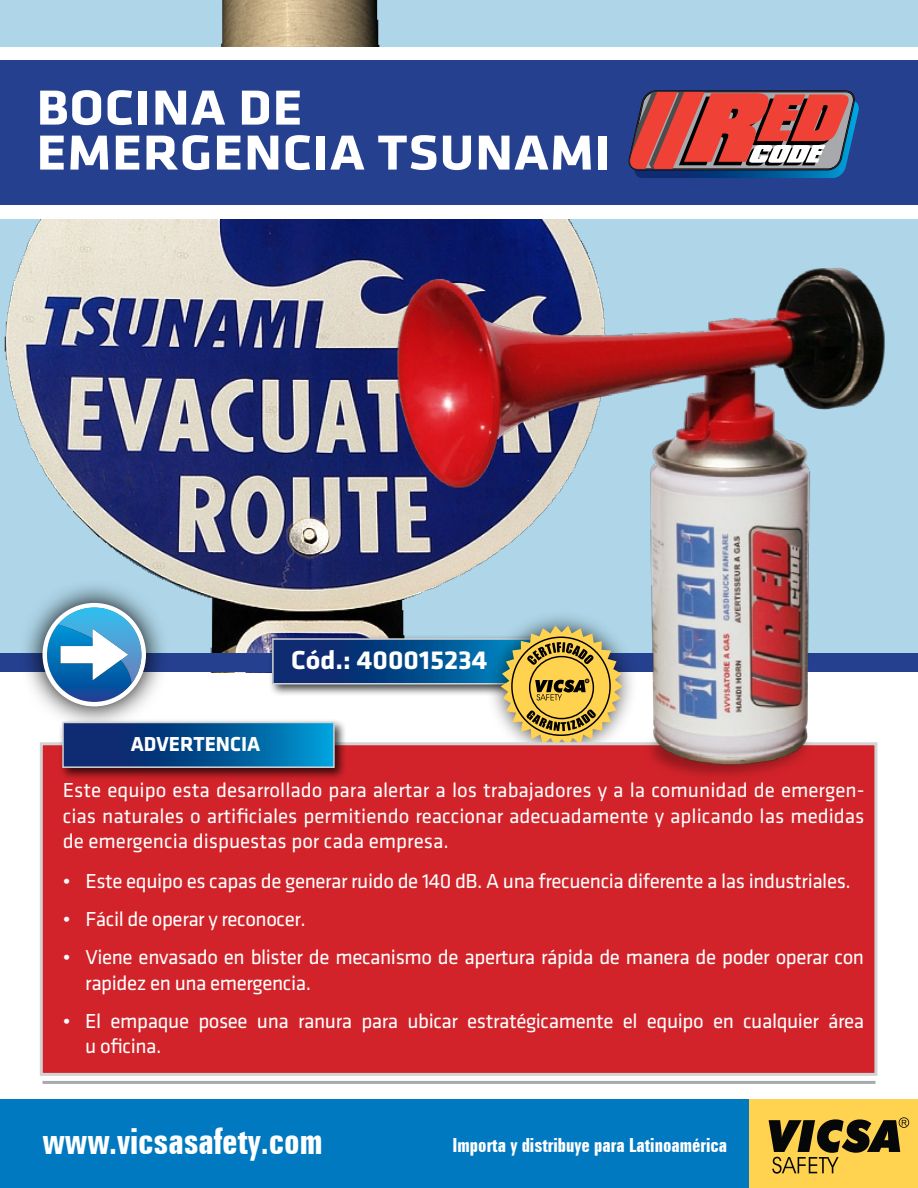
<style>
.page{position:relative;width:918px;height:1188px;background:#fff}
.page>*{position:absolute;margin:0;border:0;box-sizing:border-box;transform-origin:0 0}
.t1{font:700 51px/45px "Klavika";letter-spacing:.015em;color:#fff;scale:1.1 1}
.t2{font:700 extra-condensed 36px "Zurich BT";color:#fff}
.t3{font:700 27px "Klavika";color:#fff;scale:1.04 1}
.t4{font:21px/25.5px "Klavika";letter-spacing:-.02em;color:#fff}
.t5{font:700 21px "Klavika";color:#fff}
.t6{font:700 extra-condensed 19.5px "Zurich BT";color:#fff}
</style>
<div class="page">
<hr style="left:43px;top:1081px;width:832px;height:3px;background:#a7a9ac">
<div style="left:0;top:1099px;width:918px;height:89px;background:#0079c1"></div>
<div style="left:750px;top:1099px;width:168px;height:89px;background:#ffd24f"></div>
<svg style="left:769px;top:1117px;width:140px;height:57px"></svg>
<div style="left:0;top:0;width:918px;height:663px;background:#aed6e8"></div>
<img style="left:0;top:0;width:614px;height:672px">
<div style="left:0;top:47px;width:918px;height:171px;background:#fff"></div>
<div style="left:0;top:653px;width:918px;height:18px;background:#25408f"></div>
<div style="left:0;top:60px;width:918px;height:145px;background:#25408f"></div>
<svg style="left:17px;top:578px;width:161px;height:140px"></svg>
<svg style="left:43px;top:603px;width:103px;height:103px"></svg>
<div style="left:268px;top:634px;width:296px;height:69px;background:#000;opacity:.75"></div>
<div style="left:273px;top:639px;width:271px;height:45px;background:linear-gradient(to bottom,#0b2f74,#0b2f74)"></div>
<div style="left:272px;top:638px;width:273px;height:47px;border:2px solid #d1d3d4"></div>
<div style="left:40px;top:742px;width:837px;height:334px;background:#d2232a;border:3px solid #d1d3d4"></div>
<div style="left:58px;top:718px;width:296px;height:69px;background:#000;opacity:.75"></div>
<svg style="left:65px;top:725px;width:267px;height:40px"></svg>
<div style="left:62px;top:722px;width:273px;height:46px;border:2px solid #d1d3d4"></div>
<img style="left:380px;top:252px;width:508px;height:533px">
<svg style="left:629px;top:90px;width:230px;height:88px"></svg>
<h1 class="t1" style="left:37px;top:85px;width:524px">BOCINA DE<br>EMERGENCIA TSUNAMI</h1>
<p class="t5" style="left:131px;top:733px;width:86px">ADVERTENCIA</p>
<p class="t3" style="left:291px;top:645px;width:190px">CÓD.: 400015234</p>
<p class="t4" style="left:63px;top:778px;width:803px;text-align:justify">Este equipo esta desarrollado para alertar a los trabajadores y a la comunidad de emergen&shy;cias naturales o artificiales permitiendo reaccionar adecuadamente y aplicando las medidas de emergencia dispuestas por cada empresa.</p>
<p class="t4" style="left:63px;top:868px;width:789px">• Este equipo es capas de generar ruido de 140 dB. A una frecuencia diferente a las industriales.</p>
<p class="t4" style="left:63px;top:906px;width:244px">• Fácil de operar y reconocer.</p>
<p class="t4" style="left:85px;top:945px;width:780px;text-indent:-22px">• Viene envasado en blister de mecanismo de apertura rápida de manera de poder operar con rapidez en una emergencia.</p>
<p class="t4" style="left:85px;top:1008px;width:780px;text-indent:-22px">• El empaque posee una ranura para ubicar estratégicamente el equipo en cualquier área u oficina.</p>
<h2 class="t2" style="left:43px;top:1121px;width:282px">www.vicsasafety.com</h2>
<p class="t6" style="left:453px;top:1134px;width:276px">Importa y distribuye para Latinoamérica</p>
</div>
